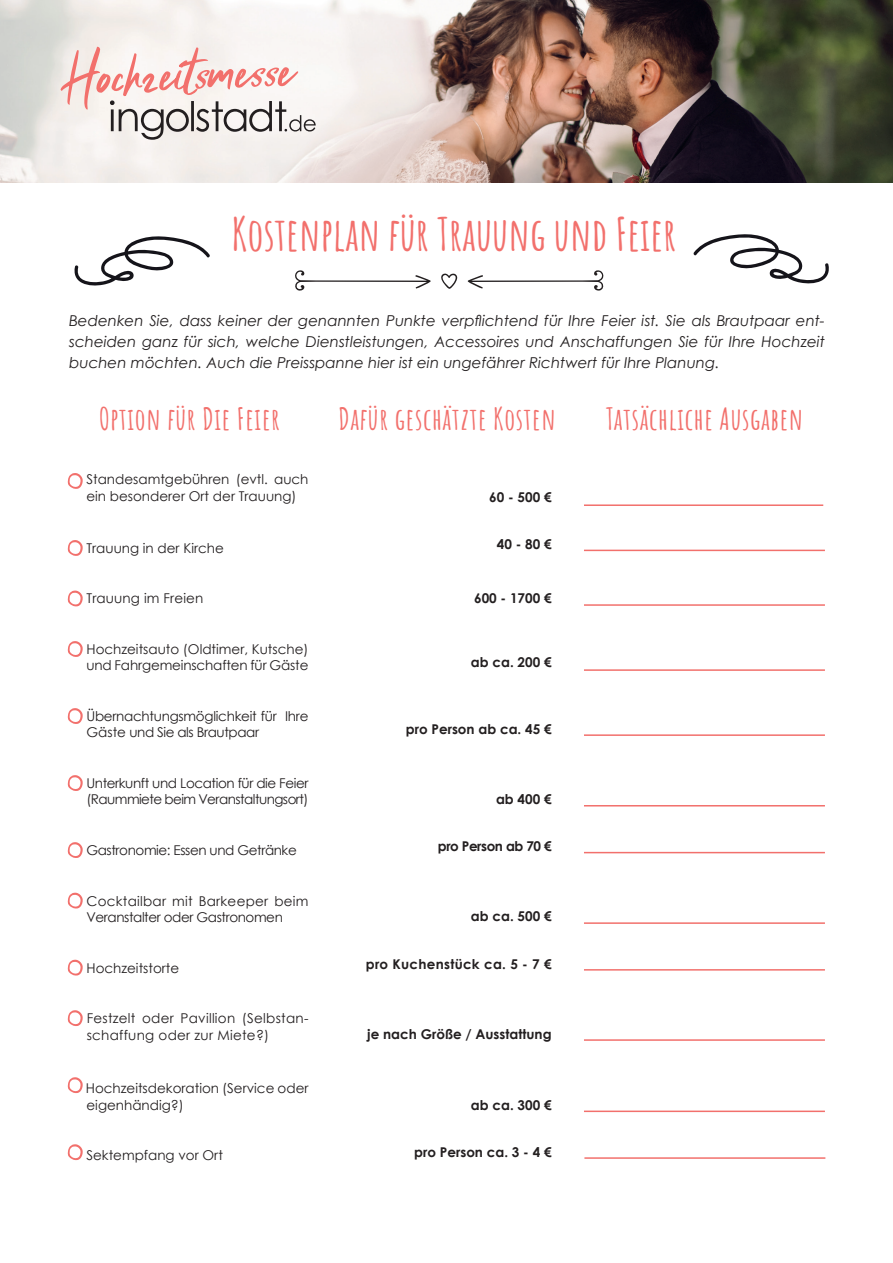
<style>
.page{position:relative;width:893px;height:1263px;background:#fff}
.page>*{position:absolute;margin:0;border:0;box-sizing:border-box;transform-origin:0 0}
.t1{font:700 45px "Amatic SC";color:#f2706c}
.t2{font:700 30px "Amatic SC";letter-spacing:.02em;color:#f2706c}
.t3{font:italic 15px/21px "Century Gothic";color:#231f20;text-align:justify}
.t4{font:13.5px/16.5px "Century Gothic";color:#231f20}
.t5{font:700 13.5px "Century Gothic";color:#231f20}
.t6{font:13.5px/16.5px "Century Gothic";letter-spacing:-.03em;color:#231f20}
.t7{font:13.5px/16.5px "Century Gothic";letter-spacing:-.04em;color:#231f20}
.t8{font:13.5px/16.5px "Century Gothic";letter-spacing:-.02em;color:#231f20}
.t9{font:13.5px/16.5px "Century Gothic";letter-spacing:.02em;color:#231f20}
.t10{font:700 13.5px "Century Gothic";letter-spacing:.02em;color:#231f20}
.t11{font:700 13.5px "Century Gothic";letter-spacing:-.03em;color:#231f20}
</style>
<div class="page">
<img style="left:0;top:0;width:893px;height:183px">
<svg style="left:61px;top:47px;width:255px;height:93px"></svg>
<svg style="left:441px;top:273px;width:16px;height:16px"></svg>
<svg style="left:295px;top:270px;width:136px;height:21px"></svg>
<svg style="left:468px;top:270px;width:136px;height:21px"></svg>
<svg style="left:68px;top:473px;width:15px;height:16px"></svg>
<svg style="left:68px;top:540px;width:15px;height:16px"></svg>
<svg style="left:68px;top:590px;width:15px;height:17px"></svg>
<svg style="left:68px;top:641px;width:15px;height:16px"></svg>
<svg style="left:68px;top:708px;width:15px;height:16px"></svg>
<svg style="left:68px;top:775px;width:15px;height:16px"></svg>
<svg style="left:68px;top:842px;width:15px;height:16px"></svg>
<svg style="left:68px;top:892px;width:15px;height:17px"></svg>
<svg style="left:68px;top:959px;width:15px;height:17px"></svg>
<svg style="left:68px;top:1010px;width:15px;height:16px"></svg>
<svg style="left:68px;top:1077px;width:15px;height:16px"></svg>
<svg style="left:68px;top:1144px;width:15px;height:16px"></svg>
<hr style="left:584px;top:504px;width:239px;height:2px;background:#f2706c">
<hr style="left:584px;top:550px;width:241px;height:1px;background:#f2706c">
<hr style="left:584px;top:604px;width:241px;height:2px;background:#f2706c">
<hr style="left:584px;top:669px;width:241px;height:2px;background:#f2706c">
<hr style="left:584px;top:734px;width:241px;height:2px;background:#f2706c">
<hr style="left:584px;top:805px;width:241px;height:1px;background:#f2706c">
<hr style="left:584px;top:852px;width:241px;height:1px;background:#f2706c">
<hr style="left:584px;top:922px;width:241px;height:2px;background:#f2706c">
<hr style="left:584px;top:969px;width:241px;height:1px;background:#f2706c">
<hr style="left:584px;top:1039px;width:241px;height:2px;background:#f2706c">
<hr style="left:584px;top:1110px;width:241px;height:2px;background:#f2706c">
<hr style="left:584px;top:1157px;width:241px;height:2px;background:#f2706c">
<svg style="left:693px;top:234px;width:136px;height:50px"></svg>
<svg style="left:74px;top:236px;width:136px;height:50px"></svg>
<h1 class="t1" style="left:231px;top:199px;width:446px">Kostenplan für Trauung und Feier</h1>
<p class="t3" style="left:69px;top:310px;width:757px">Bedenken Sie, dass keiner der genannten Punkte verpflichtend für Ihre Feier ist. Sie als Brautpaar ent&shy;scheiden ganz für sich, welche Dienstleistungen, Accessoires und Anschaffungen Sie für Ihre Hochzeit buchen möchten. Auch die Preisspanne hier ist ein ungefährer Richtwert für Ihre Planung.</p>
<h2 class="t2" style="left:99px;top:396px;width:182px">Option für Die Feier</h2>
<h2 class="t2" style="left:338px;top:396px;width:219px">Dafür geschätzte Kosten</h2>
<h2 class="t2" style="left:606px;top:396px;width:199px">Tatsächliche Ausgaben</h2>
<p class="t4" style="left:86px;top:471px;width:224px">Standesamtgebühren (evtl. auch ein besonderer Ort der Trauung)</p>
<p class="t4" style="left:86px;top:539px;width:139px">Trauung in der Kirche</p>
<p class="t4" style="left:86px;top:590px;width:118px">Trauung im Freien</p>
<p class="t4" style="left:86px;top:641px;width:224px">Hochzeitsauto (Oldtimer, Kutsche) und Fahrgemeinschaften für Gäste</p>
<p class="t8" style="left:86px;top:708px;width:224px">Übernachtungsmöglichkeit für Ihre<br>Gäste und Sie als Brautpaar</p>
<p class="t7" style="left:86px;top:775px;width:224px">Unterkunft und Location für die Feier (Raummiete beim Veranstaltungsort)</p>
<p class="t6" style="left:86px;top:842px;width:212px">Gastronomie: Essen und Getränke</p>
<p class="t6" style="left:86px;top:892px;width:224px">Cocktailbar mit Barkeeper beim<br>Veranstalter oder Gastronomen</p>
<p class="t4" style="left:86px;top:959px;width:94px">Hochzeitstorte</p>
<p class="t9" style="left:87px;top:1010px;width:223px">Festzelt oder Pavillion (Selbstan&shy;schaffung oder zur Miete?)</p>
<p class="t4" style="left:86px;top:1080px;width:224px">Hochzeitsdekoration (Service oder eigenhändig?)</p>
<p class="t4" style="left:86px;top:1147px;width:138px">Sektempfang vor Ort</p>
<p class="t5" style="left:489px;top:486px;width:64px">60 - 500 €</p>
<p class="t5" style="left:497px;top:534px;width:56px">40 - 80 €</p>
<p class="t5" style="left:474px;top:587px;width:79px">600 - 1700 €</p>
<p class="t5" style="left:471px;top:651px;width:82px">ab ca. 200 €</p>
<p class="t5" style="left:406px;top:718px;width:147px">pro Person ab ca. 45 €</p>
<p class="t5" style="left:496px;top:788px;width:57px">ab 400 €</p>
<p class="t11" style="left:438px;top:836px;width:115px">pro Person ab 70 €</p>
<p class="t5" style="left:471px;top:906px;width:82px">ab ca. 500 €</p>
<p class="t10" style="left:366px;top:953px;width:187px">pro Kuchenstück ca. 5 - 7 €</p>
<p class="t5" style="left:367px;top:1023px;width:186px">je nach Größe / Ausstattung</p>
<p class="t5" style="left:471px;top:1094px;width:82px">ab ca. 300 €</p>
<p class="t5" style="left:414px;top:1142px;width:139px">pro Person ca. 3 - 4 €</p>
</div>
